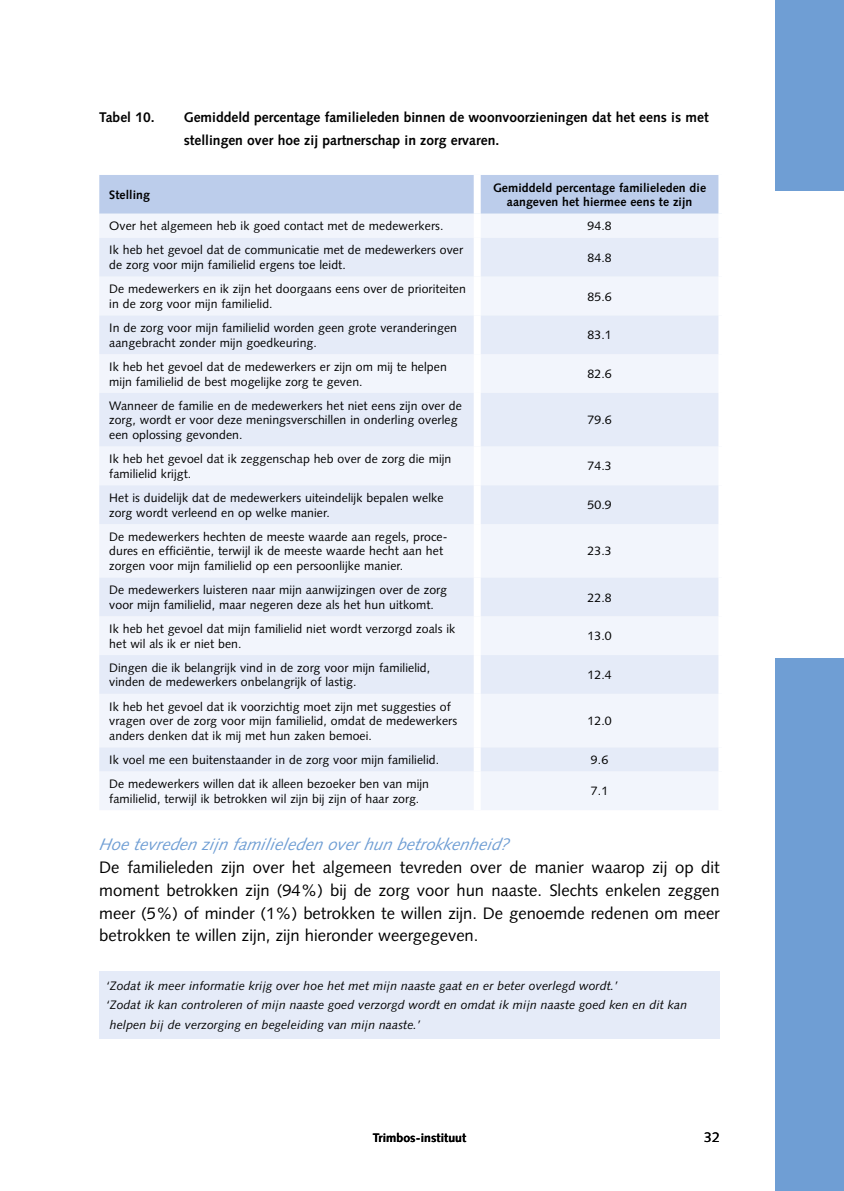
<style>
.page{position:relative;width:844px;height:1191px;background:#fff}
.page>*{position:absolute;margin:0;border:0;box-sizing:border-box;transform-origin:0 0}
.t1{font:16.62px/22.8px "Syntax LT Std";color:#000;text-align:justify}
.t2{font:italic 16.62px "Syntax LT Std";color:#6f9ed4}
.t3{font:700 14px/22.8px "Syntax LT Std";color:#000}
.t4{font:14px "Syntax LT Std";color:#000}
.t5{font:12.25px/14.7px "Syntax LT Std";letter-spacing:.005em;color:#000}
.t6{font:italic 12.25px/19.2px "Syntax LT Std";letter-spacing:.005em;color:#000}
.t7{font:700 12.25px/14.7px "Syntax LT Std";letter-spacing:.005em;color:#000;text-align:center}
</style>
<div class="page">
<div style="left:775px;top:658px;width:68px;height:533px;background:#6f9ed4"></div>
<div style="left:775px;top:0;width:68px;height:190px;background:#6f9ed4"></div>
<div style="left:99px;top:175px;width:619px;height:39px;background:#bccdeb"></div>
<div style="left:99px;top:214px;width:619px;height:596px;background:#f2f5fc"></div>
<div style="left:99px;top:238px;width:619px;height:533px;background:#ecf0f9"></div>
<div style="left:473px;top:175px;width:7px;height:39px;background:#fff"></div>
<div style="left:473px;top:214px;width:7px;height:24px;background:#fff"></div>
<div style="left:473px;top:238px;width:7px;height:39px;background:#fff"></div>
<div style="left:473px;top:277px;width:7px;height:38px;background:#fff"></div>
<div style="left:473px;top:315px;width:7px;height:39px;background:#fff"></div>
<div style="left:473px;top:354px;width:7px;height:39px;background:#fff"></div>
<div style="left:473px;top:393px;width:7px;height:53px;background:#fff"></div>
<div style="left:473px;top:446px;width:7px;height:39px;background:#fff"></div>
<div style="left:473px;top:485px;width:7px;height:39px;background:#fff"></div>
<div style="left:473px;top:524px;width:7px;height:53px;background:#fff"></div>
<div style="left:473px;top:577px;width:7px;height:39px;background:#fff"></div>
<div style="left:473px;top:616px;width:7px;height:39px;background:#fff"></div>
<div style="left:473px;top:655px;width:7px;height:39px;background:#fff"></div>
<div style="left:473px;top:694px;width:7px;height:53px;background:#fff"></div>
<div style="left:473px;top:747px;width:7px;height:24px;background:#fff"></div>
<div style="left:473px;top:771px;width:7px;height:39px;background:#fff"></div>
<div style="left:99px;top:971px;width:620px;height:67px;background:#e5ebf8"></div>
<p class="t3" style="left:99px;top:106px;width:57px">Tabel 10.</p>
<p class="t3" style="left:184px;top:106px;width:526px">Gemiddeld percentage familieleden binnen de woonvoorzieningen dat het eens is met stellingen over hoe zij partnerschap in zorg ervaren.</p>
<p class="t7" style="left:109px;top:187px;width:42px">Stelling</p>
<p class="t7" style="left:493px;top:180px;width:214px">Gemiddeld percentage familieleden die aangeven het hiermee eens te zijn</p>
<p class="t5" style="left:109px;top:219px;width:335px">Over het algemeen heb ik goed contact met de medewerkers.</p>
<p class="t5" style="left:587px;top:219px;width:26px">94.8</p>
<p class="t5" style="left:109px;top:243px;width:355px">Ik heb het gevoel dat de communicatie met de medewerkers over de zorg voor mijn familielid ergens toe leidt.</p>
<p class="t5" style="left:587px;top:250px;width:26px">84.8</p>
<p class="t5" style="left:109px;top:282px;width:358px">De medewerkers en ik zijn het doorgaans eens over de prioriteiten in de zorg voor mijn familielid.</p>
<p class="t5" style="left:587px;top:289px;width:26px">85.6</p>
<p class="t5" style="left:109px;top:320px;width:349px">In de zorg voor mijn familielid worden geen grote veranderingen aangebracht zonder mijn goedkeuring.</p>
<p class="t5" style="left:587px;top:328px;width:26px">83.1</p>
<p class="t5" style="left:109px;top:359px;width:339px">Ik heb het gevoel dat de medewerkers er zijn om mij te helpen mijn familielid de best mogelijke zorg te geven.</p>
<p class="t5" style="left:587px;top:366px;width:26px">82.6</p>
<p class="t5" style="left:109px;top:398px;width:354px">Wanneer de familie en de medewerkers het niet eens zijn over de zorg, wordt er voor deze meningsverschillen in onderling overleg een oplossing gevonden.</p>
<p class="t5" style="left:587px;top:413px;width:26px">79.6</p>
<p class="t5" style="left:109px;top:451px;width:343px">Ik heb het gevoel dat ik zeggenschap heb over de zorg die mijn familielid krijgt.</p>
<p class="t5" style="left:587px;top:459px;width:26px">74.3</p>
<p class="t5" style="left:109px;top:490px;width:336px">Het is duidelijk dat de medewerkers uiteindelijk bepalen welke zorg wordt verleend en op welke manier.</p>
<p class="t5" style="left:587px;top:498px;width:26px">50.9</p>
<p class="t5" style="left:109px;top:529px;width:340px">De medewerkers hechten de meeste waarde aan regels, proce&shy;dures en efficiëntie, terwijl ik de meeste waarde hecht aan het zorgen voor mijn familielid op een persoonlijke manier.</p>
<p class="t5" style="left:587px;top:544px;width:26px">23.3</p>
<p class="t5" style="left:109px;top:582px;width:339px">De medewerkers luisteren naar mijn aanwijzingen over de zorg voor mijn familielid, maar negeren deze als het hun uitkomt.</p>
<p class="t5" style="left:587px;top:590px;width:26px">22.8</p>
<p class="t5" style="left:109px;top:621px;width:347px">Ik heb het gevoel dat mijn familielid niet wordt verzorgd zoals ik het wil als ik er niet ben.</p>
<p class="t5" style="left:587px;top:629px;width:26px">13.0</p>
<p class="t5" style="left:109px;top:660px;width:322px">Dingen die ik belangrijk vind in de zorg voor mijn familielid, vinden de medewerkers onbelangrijk of lastig.</p>
<p class="t5" style="left:587px;top:667px;width:26px">12.4</p>
<p class="t5" style="left:109px;top:699px;width:349px">Ik heb het gevoel dat ik voorzichtig moet zijn met suggesties of vragen over de zorg voor mijn familielid, omdat de medewerkers anders denken dat ik mij met hun zaken bemoei.</p>
<p class="t5" style="left:587px;top:713px;width:26px">12.0</p>
<p class="t5" style="left:109px;top:752px;width:331px">Ik voel me een buitenstaander in de zorg voor mijn familielid.</p>
<p class="t5" style="left:591px;top:752px;width:19px">9.6</p>
<p class="t5" style="left:109px;top:776px;width:321px">De medewerkers willen dat ik alleen bezoeker ben van mijn familielid, terwijl ik betrokken wil zijn bij zijn of haar zorg.</p>
<p class="t5" style="left:591px;top:784px;width:19px">7.1</p>
<h1 class="t2" style="left:99px;top:834px;width:415px">Hoe tevreden zijn familieleden over hun betrokkenheid?</h1>
<p class="t1" style="left:99px;top:856px;width:622px">De familieleden zijn over het algemeen tevreden over de manier waarop zij op dit moment betrokken zijn (94%) bij de zorg voor hun naaste. Slechts enkelen zeggen meer (5%) of minder (1%) betrokken te willen zijn. De genoemde redenen om meer betrokken te willen zijn, zijn hieronder weergegeven.</p>
<p class="t6" style="left:106px;top:976px;width:582px">‘Zodat ik meer informatie krijg over hoe het met mijn naaste gaat en er beter overlegd wordt.’<br>‘Zodat ik kan controleren of mijn naaste goed verzorgd wordt en omdat ik mijn naaste goed ken en dit kan helpen bij de verzorging en begeleiding van mijn naaste.’</p>
<p class="t7" style="left:372px;top:1130px;width:95px">Trimbos-instituut</p>
<p class="t4" style="left:704px;top:1129px;width:17px">32</p>
</div>
